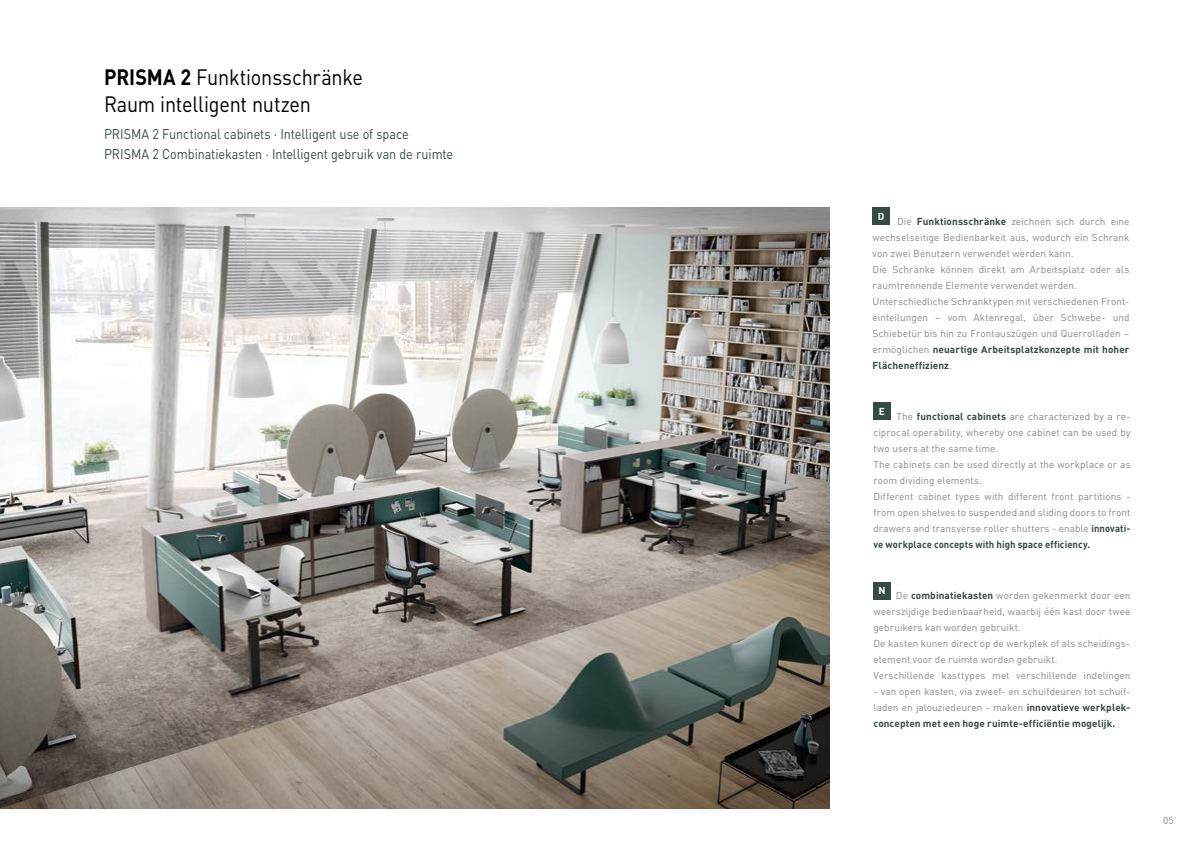
<style>
.page{position:relative;width:1191px;height:842px;background:#fff}
.page>*{position:absolute;margin:0;border:0;box-sizing:border-box;transform-origin:0 0}
.t1{font:22px/27px "DINOT";letter-spacing:-.01em;color:#000;scale:.9 1}
.t2{font:14px/20px "DINOT";letter-spacing:-.005em;color:#354c44;scale:.9 1}
.t3{font:10px/16px "DINOT";letter-spacing:.005em;color:#878786}
.t4{font:700 10px "DINOT";color:#fff}
.s1{font-weight:700}
.s2{font-weight:700;color:#354c44}
</style>
<div class="page">
<img style="left:0;top:208px;width:830px;height:601px">
<div style="left:872px;top:208px;width:17px;height:17px;background:#354c44"></div>
<div style="left:873px;top:403px;width:17px;height:17px;background:#354c44"></div>
<div style="left:873px;top:582px;width:17px;height:17px;background:#354c44"></div>
<h1 class="t1" style="left:104px;top:62px;width:289px"><span class="s1">PRISMA 2</span> Funktionsschränke<br>Raum intelligent nutzen</h1>
<h2 class="t2" style="left:104px;top:123px;width:389px">PRISMA 2 Functional cabinets · Intelligent use of space<br>PRISMA 2 Combinatiekasten · Intelligent gebruik van de ruimte</h2>
<p class="t4" style="left:877px;top:209px;width:8px">D</p>
<p class="t3" style="left:872px;top:212px;width:258px;text-indent:25px">Die <span class="s2">Funktionsschränke</span> zeichnen sich durch eine wechselseitige Bedienbarkeit aus, wodurch ein Schrank von zwei Benutzern verwendet werden kann.<br>Die Schränke können direkt am Arbeitsplatz oder als raumtrennende Elemente verwendet werden.<br>Unterschiedliche Schranktypen mit verschiedenen Front&shy;einteilungen – vom Aktenregal, über Schwebe- und Schiebetür bis hin zu Frontauszügen und Querrolladen – ermöglichen <span class="s2">neuartige Arbeitsplatzkonzepte mit hoher Flächeneffizienz</span>.</p>
<p class="t4" style="left:879px;top:404px;width:8px">E</p>
<p class="t3" style="left:873px;top:407px;width:258px;text-indent:23px">The <span class="s2">functional cabinets</span> are characterized by a re&shy;ciprocal operability, whereby one cabinet can be used by two users at the same time.<br>The cabinets can be used directly at the workplace or as room dividing elements.<br>Different cabinet types with different front partitions - from open shelves to suspended and sliding doors to front drawers and transverse roller shutters - enable <span class="s2">innovati&shy;ve workplace concepts with high space efficiency.</span></p>
<p class="t4" style="left:878px;top:583px;width:9px">N</p>
<p class="t3" style="left:873px;top:586px;width:258px;text-indent:22px">De <span class="s2">combinatiekasten</span> worden gekenmerkt door een weerszijdige bedienbaarheid, waarbij één kast door twee gebruikers kan worden gebruikt.<br>De kasten kunen direct op de werkplek of als scheidings&shy;element voor de ruimte worden gebruikt.<br>Verschillende kasttypes met verschillende indelingen</p>
<p class="t3" style="left:873px;top:682px;width:258px;text-align:justify">- van open kasten, via zweef- en schuifdeuren tot schuif&shy;laden en jalouziedeuren - maken <span class="s2">innovatieve werkplek&shy;concepten met een hoge ruimte-efficiëntie mogelijk.</span></p>
<p class="t3" style="left:1163px;top:812px;width:12px">05</p>
</div>
